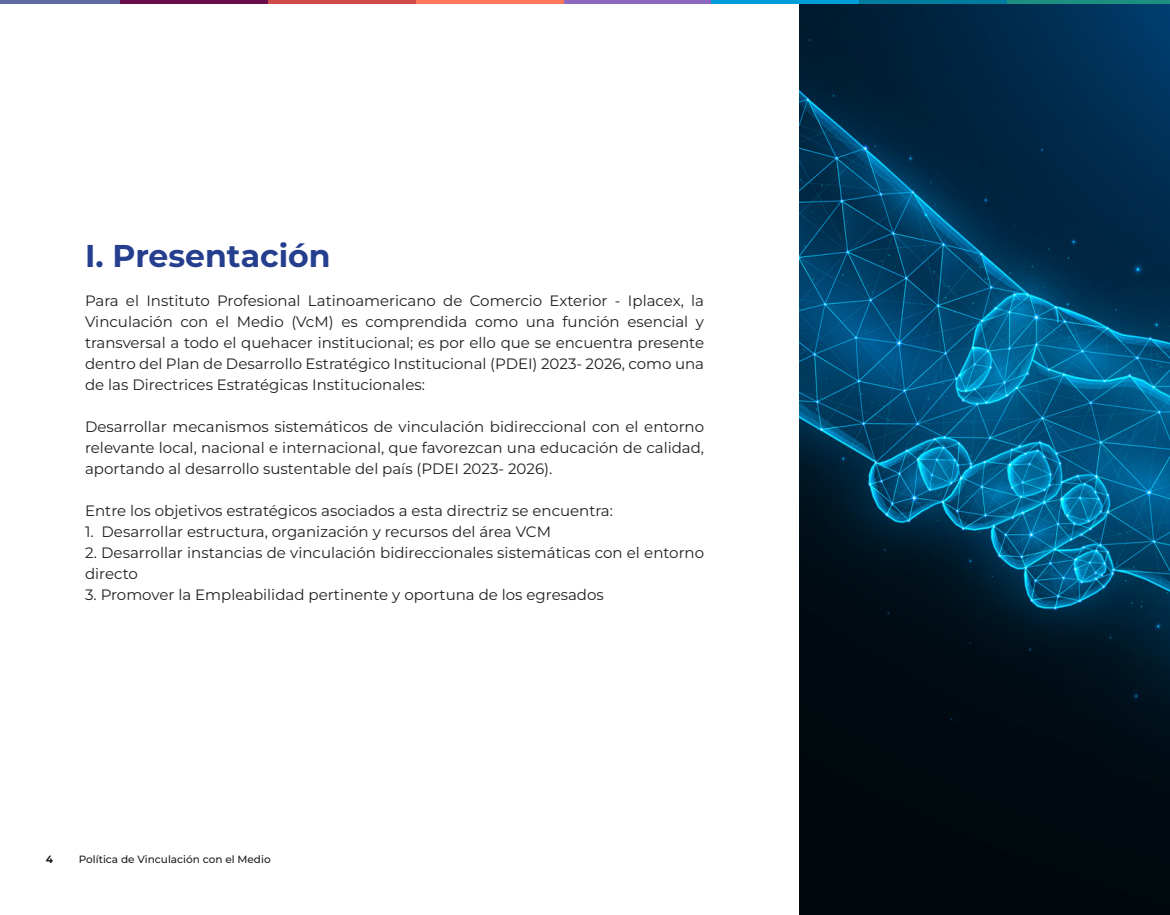
<style>
.page{position:relative;width:1170px;height:915px;background:#fff}
.page>*{position:absolute;margin:0;border:0;box-sizing:border-box;transform-origin:0 0}
.t1{font:700 31.5px "Montserrat";color:#253f8e}
.t2{font:15px/21px "Montserrat";color:#231f20;text-align:justify}
.t3{font:500 10.5px "Montserrat";color:#231f20}
.t4{font:700 10.5px "Montserrat";color:#231f20}
</style>
<div class="page">
<hr style="left:0;top:0;width:120px;height:4px;background:#616ba3">
<hr style="left:120px;top:0;width:148px;height:4px;background:#690d4a">
<hr style="left:268px;top:0;width:148px;height:4px;background:#d14a4a">
<hr style="left:416px;top:0;width:147px;height:4px;background:#ff7859">
<hr style="left:563px;top:0;width:148px;height:4px;background:#8f66c2">
<hr style="left:711px;top:0;width:148px;height:4px;background:#009ed9">
<hr style="left:859px;top:0;width:148px;height:4px;background:#007d9e">
<hr style="left:1007px;top:0;width:162px;height:4px;background:#1c8f80">
<img style="left:799px;top:4px;width:370px;height:910px">
<p class="t1" style="left:85px;top:233px;width:247px">I. Presentación</p>
<p class="t2" style="left:85px;top:289px;width:620px">Para el Instituto Profesional Latinoamericano de Comercio Exterior - Iplacex, la Vinculación con el Medio (VcM) es comprendida como una función esencial y transversal a todo el quehacer institucional; es por ello que se encuentra presente dentro del Plan de Desarrollo Estratégico Institucional (PDEI) 2023- 2026, como una de las Directrices Estratégicas Institucionales:</p>
<p class="t2" style="left:85px;top:415px;width:620px">Desarrollar mecanismos sistemáticos de vinculación bidireccional con el entorno relevante local, nacional e internacional, que favorezcan una educación de calidad, aportando al desarrollo sustentable del país (PDEI 2023- 2026).</p>
<p class="t2" style="left:85px;top:499px;width:529px">Entre los objetivos estratégicos asociados a esta directriz se encuentra:</p>
<p class="t2" style="left:85px;top:520px;width:467px">1. Desarrollar estructura, organización y recursos del área VCM</p>
<p class="t2" style="left:85px;top:541px;width:620px">2. Desarrollar instancias de vinculación bidireccionales sistemáticas con el entorno directo</p>
<p class="t2" style="left:85px;top:583px;width:520px">3. Promover la Empleabilidad pertinente y oportuna de los egresados</p>
<p class="t4" style="left:46px;top:851px;width:9px">4</p>
<p class="t3" style="left:79px;top:852px;width:193px">Política de Vinculación con el Medio</p>
</div>
